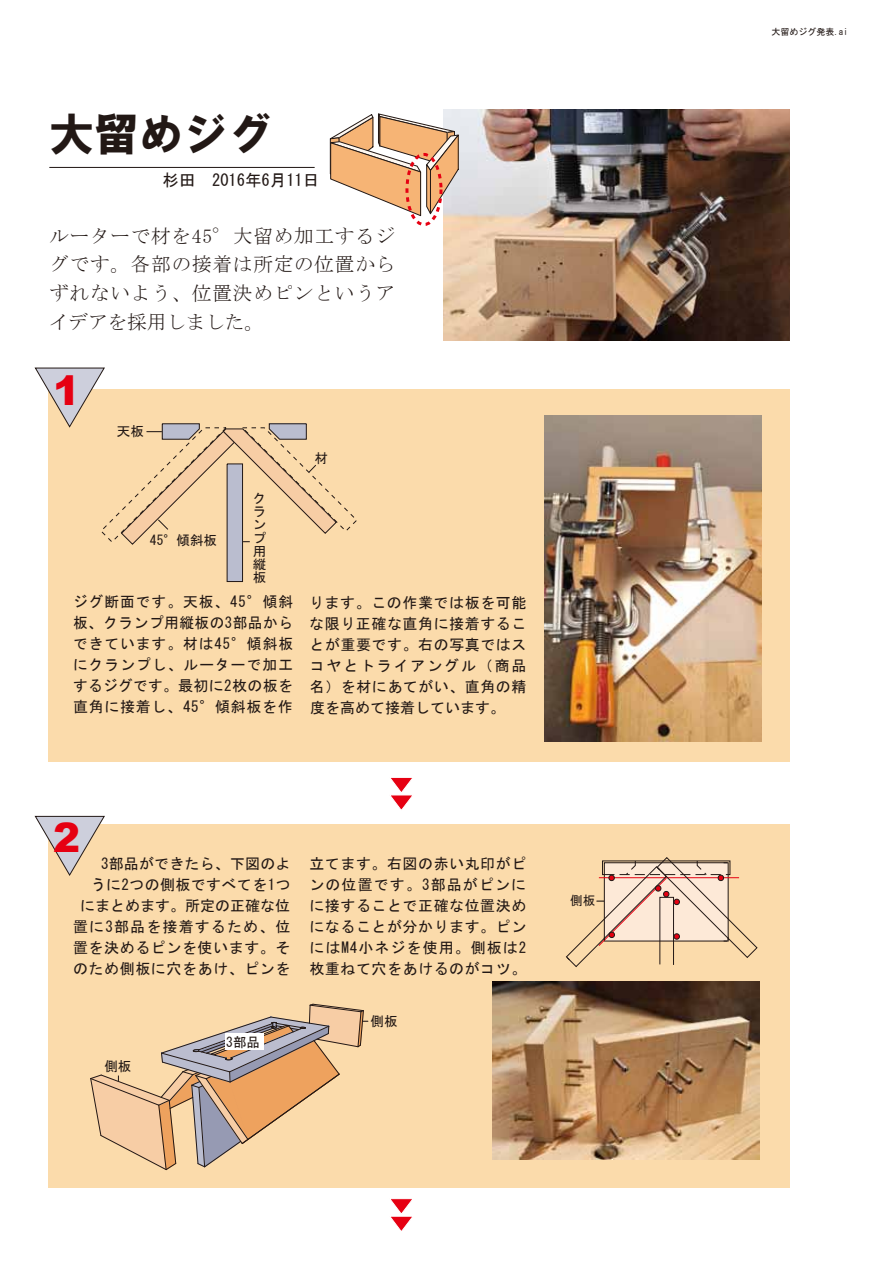
<style>
.page{position:relative;width:893px;height:1263px;background:#fff}
.page>*{position:absolute;margin:0;border:0;box-sizing:border-box;transform-origin:0 0}
.t1{font:44.7px "HG Soei Kakugothic UB";color:#221815}
.t2{font:900 40.5px "Arial";color:#e60012}
.t3{font:19.5px/28.5px "MS Mincho";letter-spacing:.045em;color:#221815;text-align:justify}
.t4{font:16.5px "MS Gothic";color:#221815}
.t5{font:15px/21px "MS Gothic";letter-spacing:.035em;color:#221815;text-align:justify}
.t6{font:13.5px "MS Gothic";color:#221815}
.t7{font:13.2px/13.2px "MS Gothic";color:#221815}
.t8{font:12.75px "MS Gothic";color:#221815}
.t9{font:9px "MS Gothic";color:#221815}
</style>
<div class="page">
<div style="left:49px;top:823px;width:741px;height:364px;background:#fbdbab"></div>
<div style="left:49px;top:389px;width:741px;height:372px;background:#fbdbab"></div>
<svg style="left:88px;top:1003px;width:280px;height:185px"></svg>
<div style="left:225px;top:1033px;width:39px;height:17px;background:#fff"></div>
<img style="left:444px;top:110px;width:346px;height:230px">
<img style="left:544px;top:415px;width:217px;height:326px">
<svg style="left:329px;top:112px;width:130px;height:104px"></svg>
<svg style="left:565px;top:857px;width:193px;height:110px"></svg>
<svg style="left:390px;top:777px;width:23px;height:33px"></svg>
<svg style="left:390px;top:1198px;width:23px;height:33px"></svg>
<hr style="left:49px;top:167px;width:266px;height:1px;background:#221815">
<svg style="left:34px;top:367px;width:323px;height:215px"></svg>
<svg style="left:34px;top:816px;width:71px;height:60px"></svg>
<div style="left:405px;top:153px;width:37px;height:73px;border:3px dashed #e60012;border-radius:50%"></div>
<img style="left:493px;top:981px;width:267px;height:178px">
<h1 class="t1" style="left:49px;top:112px;width:225px">大留めジグ</h1>
<p class="t4" style="left:163px;top:172px;width:158px">杉田　2016年6月11日</p>
<h3 class="t3" style="left:49px;top:222px;width:347px">ルーターで材を45°大留め加工するジグです。各部の接着は所定の位置からずれないよう、位置決めピンというアイデアを採用しました。</h3>
<h2 class="t2" style="left:53px;top:361px;width:29px">1</h2>
<p class="t6" style="left:117px;top:424px;width:28px">天板</p>
<p class="t6" style="left:150px;top:533px;width:69px">45°傾斜板</p>
<p class="t7" style="left:253px;top:491px;width:15px">クランプ用縦板</p>
<p class="t6" style="left:315px;top:451px;width:15px">材</p>
<p class="t5" style="left:73px;top:591px;width:222px">ジグ断面です。天板、45°傾斜板、クランプ用縦板の3部品からできています。材は45°傾斜板にクランプし、ルーターで加工するジグです。最初に2枚の板を直角に接着し、45°傾斜板を作</p>
<p class="t5" style="left:309px;top:592px;width:219px">ります。この作業では板を可能な限り正確な直角に接着することが重要です。右の写真ではスコヤとトライアングル（商品名）を材にあてがい、直角の精度を高めて接着しています。</p>
<h2 class="t2" style="left:53px;top:808px;width:29px">2</h2>
<p class="t5" style="left:73px;top:853px;width:219px;text-align:right">3部品ができたら、下図のよ<br>うに2つの側板ですべてを1つにまとめます。所定の正確な位置に3部品を接着するため、位置を決めるピンを使います。そのため側板に穴をあけ、ピンを</p>
<p class="t5" style="left:309px;top:853px;width:219px">立てます。右図の赤い丸印がピンの位置です。3部品がピンにに接することで正確な位置決めになることが分かります。ピンにはM4小ネジを使用。側板は2枚重ねて穴をあけるのがコツ。</p>
<p class="t6" style="left:104px;top:1059px;width:28px">側板</p>
<p class="t6" style="left:226px;top:1035px;width:35px">3部品</p>
<p class="t6" style="left:370px;top:1014px;width:29px">側板</p>
<p class="t8" style="left:570px;top:894px;width:27px">側板</p>
<p class="t9" style="left:771px;top:27px;width:78px">大留めジグ発表.ai</p>
</div>
